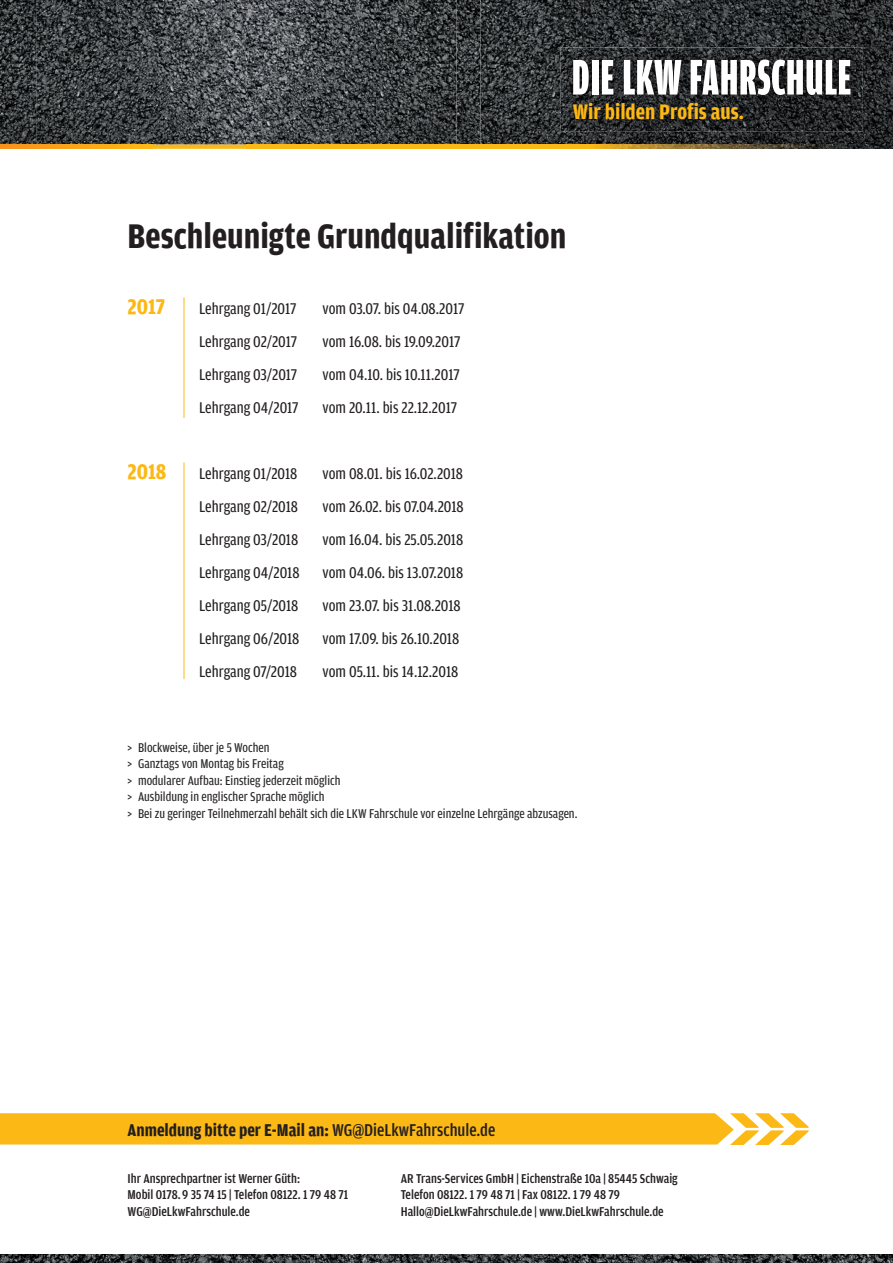
<style>
.page{position:relative;width:893px;height:1263px;background:#fff}
.page>*{position:absolute;margin:0;border:0;box-sizing:border-box;transform-origin:0 0}
.t1{font:700 36px "Amplitude CE Cond";color:#231f20}
.t2{font:700 22.5px "Amplitude CE Cond";color:#fcb814}
.t3{font:700 22.2px "Amplitude CE Cond";color:#fcb814}
.t4{font:700 18px "Amplitude CE Cond";color:#231f20}
.t5{font:16.5px "Amplitude Cond";letter-spacing:-.005em;color:#231f20}
.t6{font:500 13.5px/16.5px "Amplitude CE Cond";color:#231f20}
.t7{font:13.5px/16.5px "Amplitude Cond";color:#231f20}
.s1{font-weight:500}
</style>
<div class="page">
<img style="left:0;top:0;width:480px;height:145px">
<img style="left:37px;top:0;width:81px;height:145px">
<img style="left:375px;top:0;width:81px;height:145px">
<img style="left:118px;top:0;width:257px;height:145px">
<img style="left:247px;top:0;width:1px;height:145px">
<img style="left:0;top:1254px;width:893px;height:9px">
<img style="left:480px;top:0;width:103px;height:145px">
<img style="left:583px;top:0;width:310px;height:49px">
<img style="left:842px;top:49px;width:51px;height:96px">
<img style="left:583px;top:132px;width:259px;height:13px">
<img style="left:456px;top:145px;width:437px;height:4px">
<svg style="left:152px;top:145px;width:304px;height:4px"></svg>
<img style="left:0;top:145px;width:152px;height:4px">
<img style="left:561px;top:48px;width:302px;height:84px">
<img style="left:568px;top:55px;width:287px;height:69px">
<svg style="left:573px;top:60px;width:16px;height:35px"></svg>
<div style="left:592px;top:60px;width:6px;height:35px;background:#fff"></div>
<svg style="left:602px;top:60px;width:11px;height:35px"></svg>
<svg style="left:691px;top:60px;width:159px;height:35px"></svg>
<svg style="left:624px;top:60px;width:57px;height:35px"></svg>
<svg style="left:0;top:1113px;width:809px;height:32px;background:#fcbd25"></svg>
<hr style="left:184px;top:297px;width:1px;height:121px;background:#fcb814">
<hr style="left:184px;top:462px;width:1px;height:217px;background:#fcb814">
<h3 class="t3" style="left:573px;top:99px;width:173px">Wir bilden Profis aus.</h3>
<h1 class="t1" style="left:128px;top:215px;width:440px">Beschleunigte Grundqualifikation</h1>
<h2 class="t2" style="left:128px;top:293px;width:39px">2017</h2>
<p class="t5" style="left:199px;top:299px;width:99px">Lehrgang 01/2017</p>
<p class="t5" style="left:323px;top:299px;width:143px">vom 03.07. bis 04.08.2017</p>
<p class="t5" style="left:199px;top:332px;width:99px">Lehrgang 02/2017</p>
<p class="t5" style="left:323px;top:332px;width:139px">vom 16.08. bis 19.09.2017</p>
<p class="t5" style="left:199px;top:365px;width:100px">Lehrgang 03/2017</p>
<p class="t5" style="left:323px;top:365px;width:139px">vom 04.10. bis 10.11.2017</p>
<p class="t5" style="left:199px;top:398px;width:101px">Lehrgang 04/2017</p>
<p class="t5" style="left:323px;top:398px;width:136px">vom 20.11. bis 22.12.2017</p>
<h2 class="t2" style="left:128px;top:458px;width:40px">2018</h2>
<p class="t5" style="left:199px;top:464px;width:100px">Lehrgang 01/2018</p>
<p class="t5" style="left:323px;top:464px;width:142px">vom 08.01. bis 16.02.2018</p>
<p class="t5" style="left:199px;top:497px;width:100px">Lehrgang 02/2018</p>
<p class="t5" style="left:323px;top:497px;width:143px">vom 26.02. bis 07.04.2018</p>
<p class="t5" style="left:199px;top:530px;width:101px">Lehrgang 03/2018</p>
<p class="t5" style="left:323px;top:530px;width:142px">vom 16.04. bis 25.05.2018</p>
<p class="t5" style="left:199px;top:563px;width:102px">Lehrgang 04/2018</p>
<p class="t5" style="left:323px;top:563px;width:142px">vom 04.06. bis 13.07.2018</p>
<p class="t5" style="left:199px;top:596px;width:101px">Lehrgang 05/2018</p>
<p class="t5" style="left:323px;top:596px;width:140px">vom 23.07. bis 31.08.2018</p>
<p class="t5" style="left:199px;top:629px;width:102px">Lehrgang 06/2018</p>
<p class="t5" style="left:323px;top:629px;width:138px">vom 17.09. bis 26.10.2018</p>
<p class="t5" style="left:199px;top:662px;width:99px">Lehrgang 07/2018</p>
<p class="t5" style="left:323px;top:662px;width:137px">vom 05.11. bis 14.12.2018</p>
<p class="t7" style="left:128px;top:739px;width:451px">&gt; Blockweise, über je 5 Wochen<br>&gt; Ganztags von Montag bis Freitag<br>&gt; modularer Aufbau: Einstieg jederzeit möglich<br>&gt; Ausbildung in englischer Sprache möglich<br>&gt; Bei zu geringer Teilnehmerzahl behält sich die LKW Fahrschule vor einzelne Lehrgänge abzusagen.</p>
<p class="t4" style="left:128px;top:1119px;width:369px">Anmeldung bitte per E-Mail an: <span class="s1">WG@DieLkwFahrschule.de</span></p>
<p class="t6" style="left:128px;top:1170px;width:222px">Ihr Ansprechpartner ist Werner Güth:<br>Mobil 0178. 9 35 74 15 | Telefon 08122. 1 79 48 71<br>WG@DieLkwFahrschule.de</p>
<p class="t6" style="left:401px;top:1170px;width:279px">AR Trans-Services GmbH | Eichenstraße 10a | 85445 Schwaig<br>Telefon 08122. 1 79 48 71 | Fax 08122. 1 79 48 79<br>Hallo@DieLkwFahrschule.de | www.DieLkwFahrschule.de</p>
</div>
